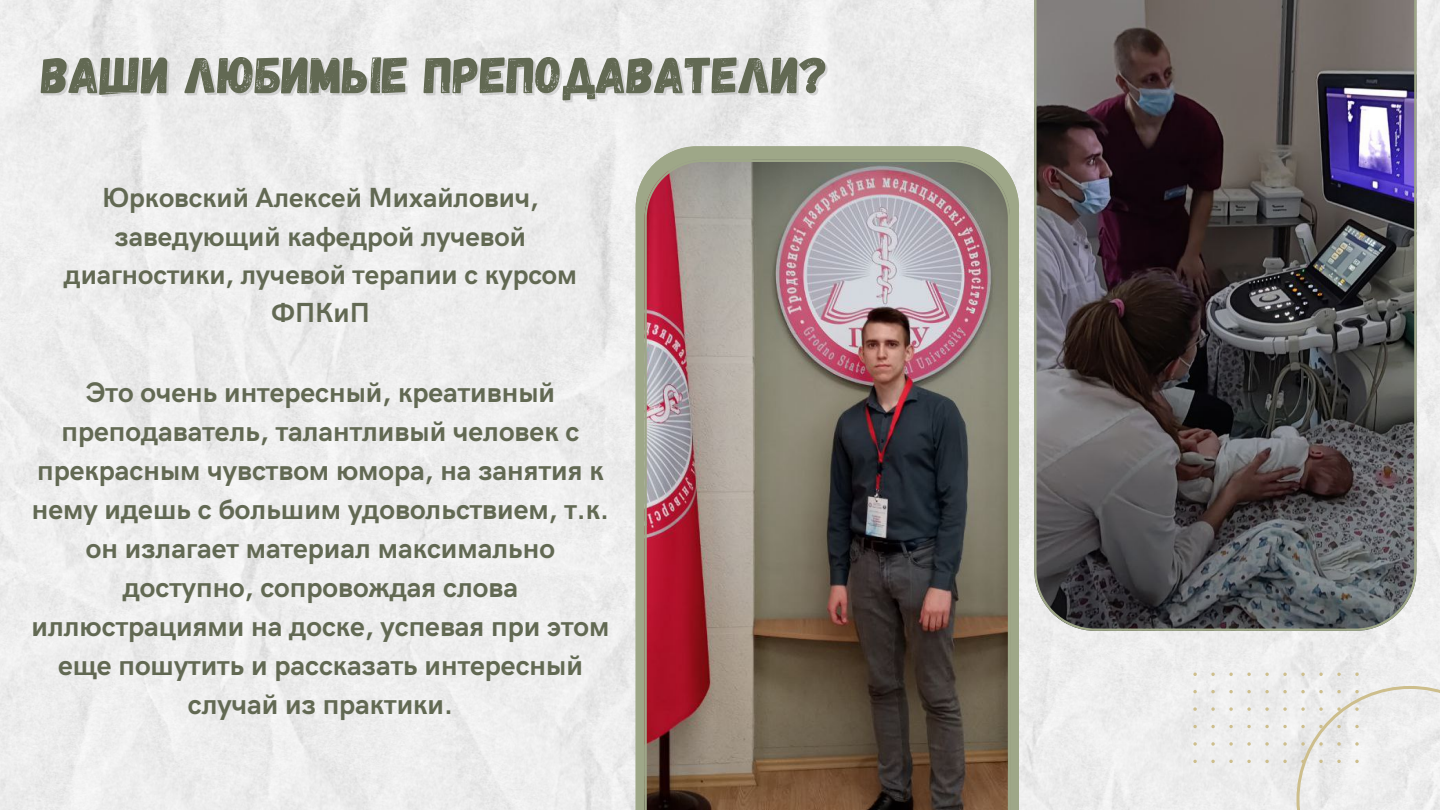
<style>
.page{position:relative;width:1440px;height:810px;background:#fff}
.page>*{position:absolute;margin:0;border:0;box-sizing:border-box;transform-origin:0 0}
.t1{font:51.2px "Gagalin";color:#626953}
.t2{font:700 28.3px/39px "HK Grotesk";color:#626953;text-align:center}
.t3{font:700 27.7px/38.2px "HK Grotesk";color:#626953;text-align:center}
</style>
<div class="page">
<svg style="left:636px;top:146px;width:383px;height:664px;background:#a4ab8f"></svg>
<img style="left:645px;top:160px;width:365px;height:650px">
<img style="left:1034px;top:0;width:383px;height:631px">
<svg style="left:1193px;top:673px;width:247px;height:137px"></svg>
<p class="t1" style="left:41px;top:42px;width:789px">ВАШИ ЛЮБИМЫЕ ПРЕПОДАВАТЕЛИ?</p>
<p class="t3" style="left:64px;top:180px;width:515px">Юрковский Алексей Михайлович, заведующий кафедрой лучевой диагностики, лучевой терапии с курсом<br>ФПКиП</p>
<p class="t2" style="left:32px;top:374px;width:579px">Это очень интересны й, креативны й преподаватель, талантливый человек с прекрасны м чувством юмора, на занятия к нему идеш ь с больш им удовольствием, т.к. он излагает материал максимально доступно, сопровождая слова иллюстрациями на доске, успевая при этом еще пошутить и рассказать интересны й случай из практики.</p>
</div>
